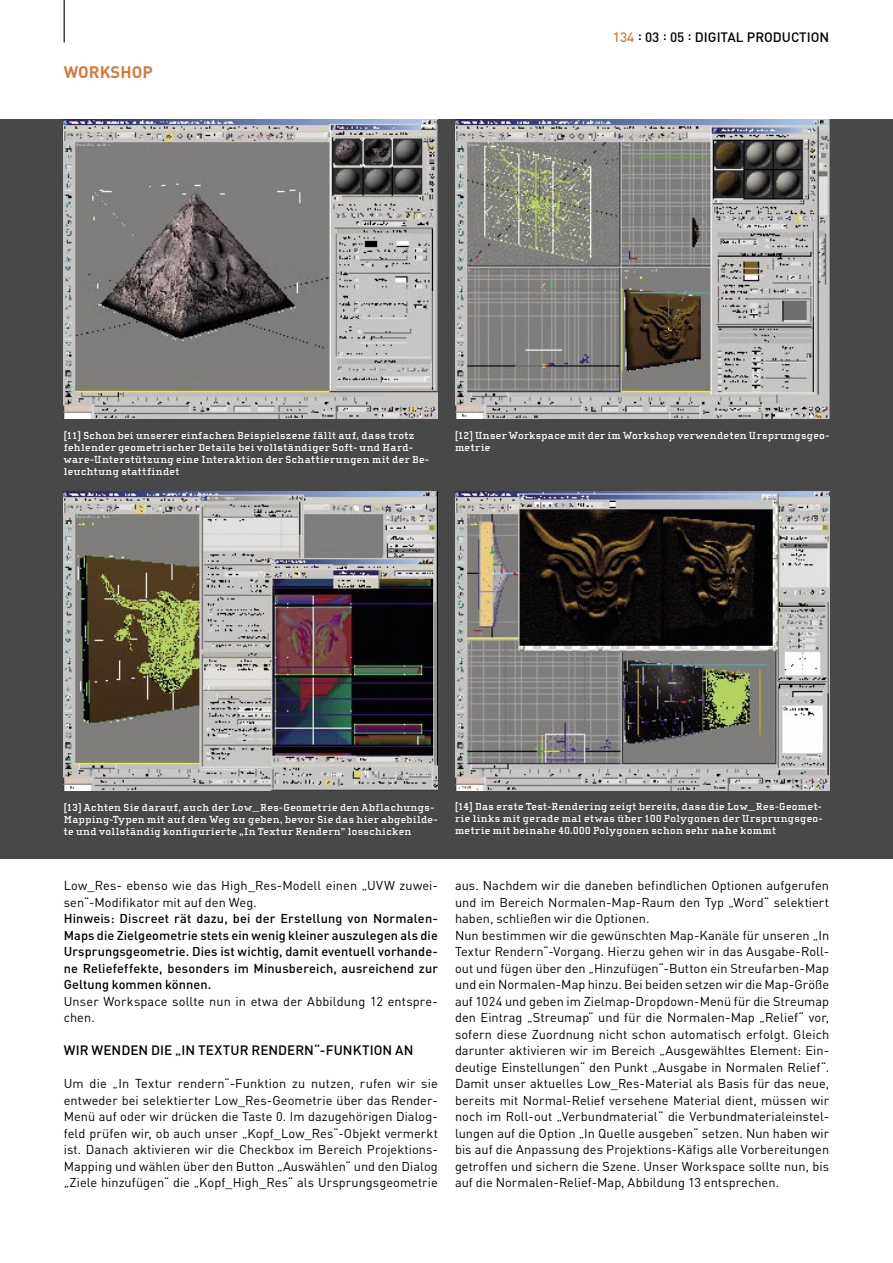
<style>
.page{position:relative;width:893px;height:1263px;background:#fff}
.page>*{position:absolute;margin:0;border:0;box-sizing:border-box;transform-origin:0 0}
.t1{font:700 16.5px "DIN";color:#d27b40}
._01c_Zwischentitel{font:500 13.5px "DIN";color:#000}
._01a_Fließtext{font:12.75px/16.5px "DIN";letter-spacing:.005em;color:#000;text-align:justify}
._01a_Fließtext-2{font:500 12.75px/16.5px "DIN";letter-spacing:.015em;color:#000;text-align:justify}
._01d_Bildunterschrift_weiß{font:700 10.5px/12px "Cholla Slab";letter-spacing:.035em;color:#fff}
.s1{color:#d27b40}
</style>
<div class="page">
<div style="left:0;top:119px;width:893px;height:740px;background:#484848"></div>
<img style="left:64px;top:119px;width:374px;height:299px">
<img style="left:455px;top:119px;width:374px;height:299px">
<img style="left:64px;top:492px;width:374px;height:298px">
<img style="left:455px;top:492px;width:374px;height:298px">
<hr style="left:64px;top:0;width:1px;height:43px;background:#000">
<p class="t1" style="left:64px;top:61px;width:90px">WORKSHOP</p>
<p class="_01c_Zwischentitel" style="left:613px;top:29px;width:218px"><span class="s1">134</span> : 03 : 05 : DIGITAL PRODUCTION</p>
<p class="_01d_Bildunterschrift_weiß" style="left:64px;top:430px;width:367px">[11] Schon bei unserer einfachen Beispielszene fällt auf, dass trotz fehlender geometrischer Details bei vollständiger Soft- und Hard&shy;ware-Unterstützung eine Interaktion der Schattierungen mit der Be&shy;leuchtung stattfindet</p>
<p class="_01d_Bildunterschrift_weiß" style="left:455px;top:430px;width:376px">[12] Unser Workspace mit der im Workshop verwendeten Ursprungsgeo&shy;metrie</p>
<p class="_01d_Bildunterschrift_weiß" style="left:64px;top:802px;width:375px">[13] Achten Sie darauf, auch der Low_Res-Geometrie den Abflachungs-<br>Mapping-Typen mit auf den Weg zu geben, bevor Sie das hier abgebilde&shy;te und vollständig konfigurierte „In Textur Rendern” losschicken</p>
<p class="_01d_Bildunterschrift_weiß" style="left:455px;top:801px;width:369px;text-align:justify">[14] Das erste Test-Rendering zeigt bereits, dass die Low_Res-Geomet&shy;rie links mit gerade mal etwas über 100 Polygonen der Ursprungsgeo&shy;metrie mit beinahe 40.000 Polygonen schon sehr nahe kommt</p>
<p class="_01a_Fließtext" style="left:64px;top:877px;width:376px">Low_Res- ebenso wie das High_Res-Modell einen „UVW zuwei&shy;sen“-Modifikator mit auf den Weg.</p>
<p class="_01a_Fließtext-2" style="left:64px;top:910px;width:376px">Hinweis: Discreet rät dazu, bei der Erstellung von Normalen-Maps die Zielgeometrie stets ein wenig kleiner auszulegen als die Ursprungsgeometrie. Dies ist wichtig, damit eventuell vorhande&shy;ne Reliefeffekte, besonders im Minusbereich, ausreichend zur Geltung kommen können.</p>
<p class="_01a_Fließtext" style="left:64px;top:993px;width:376px">Unser Workspace sollte nun in etwa der Abbildung 12 entspre&shy;chen.</p>
<p class="_01c_Zwischentitel" style="left:64px;top:1042px;width:351px">WIR WENDEN DIE „IN TEXTUR RENDERN“-FUNKTION AN</p>
<p class="_01a_Fließtext" style="left:64px;top:1075px;width:376px">Um die „In Textur rendern“-Funktion zu nutzen, rufen wir sie entweder bei selektierter Low_Res-Geometrie über das Render-Menü auf oder wir drücken die Taste 0. Im dazugehörigen Dialog&shy;feld prüfen wir, ob auch unser „Kopf_Low_Res“-Objekt vermerkt ist. Danach aktivieren wir die Checkbox im Bereich Projektions-Mapping und wählen über den Button „Auswählen“ und den Dialog „Ziele hinzufügen“ die „Kopf_High_Res“ als Ursprungsgeometrie</p>
<p class="_01a_Fließtext" style="left:455px;top:877px;width:376px">aus. Nachdem wir die daneben befindlichen Optionen aufgerufen und im Bereich Normalen-Map-Raum den Typ „Word“ selektiert haben, schließen wir die Optionen.</p>
<p class="_01a_Fließtext" style="left:455px;top:927px;width:376px">Nun bestimmen wir die gewünschten Map-Kanäle für unseren „In Textur Rendern“-Vorgang. Hierzu gehen wir in das Ausgabe-Roll&shy;out und fügen über den „Hinzufügen“-Button ein Streufarben-Map und ein Normalen-Map hinzu. Bei beiden setzen wir die Map-Größe auf 1024 und geben im Zielmap-Dropdown-Menü für die Streumap den Eintrag „Streumap“ und für die Normalen-Map „Relief“ vor, sofern diese Zuordnung nicht schon automatisch erfolgt. Gleich darunter aktivieren wir im Bereich „Ausgewähltes Element: Ein&shy;deutige Einstellungen“ den Punkt „Ausgabe in Normalen Relief“.<br>Damit unser aktuelles Low_Res-Material als Basis für das neue, bereits mit Normal-Relief versehene Material dient, müssen wir noch im Roll-out „Verbundmaterial“ die Verbundmaterialeinstel&shy;lungen auf die Option „In Quelle ausgeben“ setzen. Nun haben wir bis auf die Anpassung des Projektions-Käfigs alle Vorbereitungen getroffen und sichern die Szene. Unser Workspace sollte nun, bis auf die Normalen-Relief-Map, Abbildung 13 entsprechen.</p>
</div>
